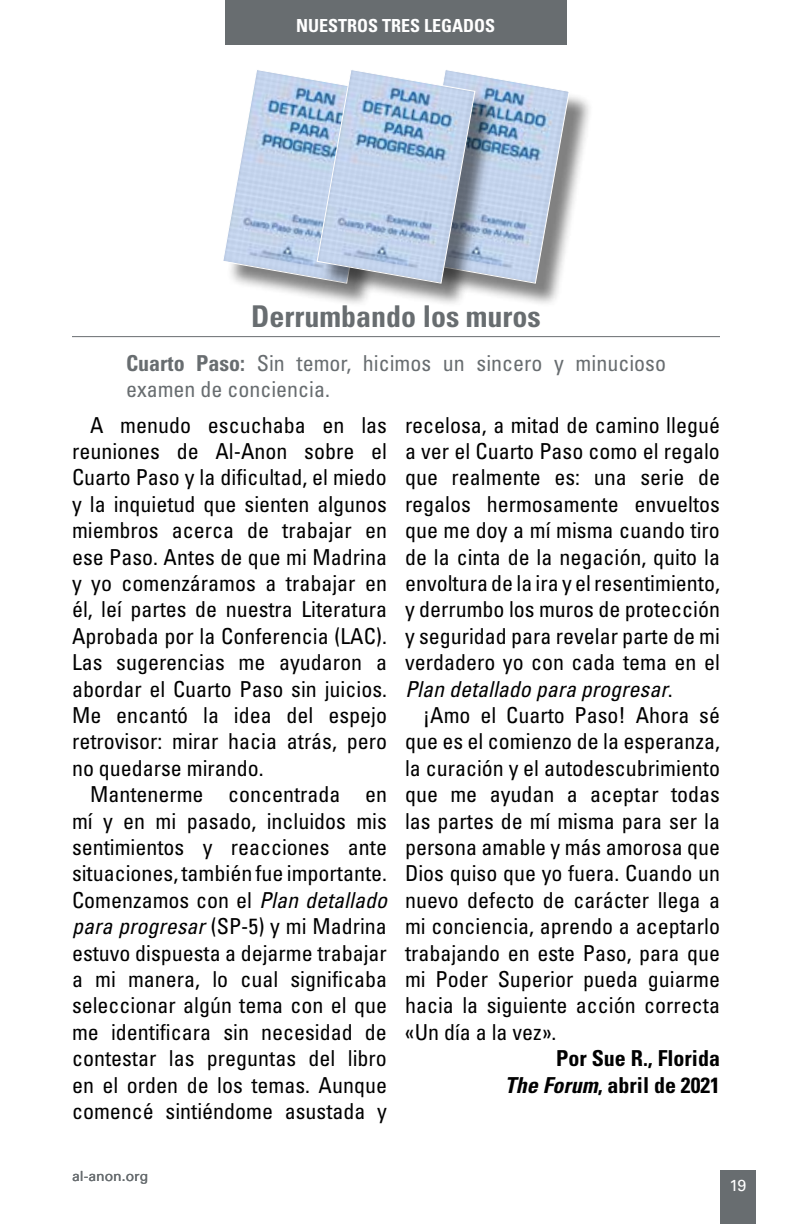
<style>
.page{position:relative;width:792px;height:1224px;background:#fff}
.page>*{position:absolute;margin:0;border:0;box-sizing:border-box;transform-origin:0 0}
.t1{font:700 condensed 30px "Univers";color:#686d70}
.t2{font:condensed 22px/26.4px "Univers";color:#000;text-align:justify}
.t3{font:condensed 22px/26px "Univers";color:#686d70}
.t4{font:700 condensed 22px/26.4px "Univers";color:#000;text-align:right}
.t5{font:700 condensed 18px "Univers";color:#fff}
.t6{font:16px "Univers";color:#fff}
.t7{font:14px "Univers";color:#686d70}
.s1{font-weight:700}
.s2{font-style:italic}
</style>
<div class="page">
<div style="left:720px;top:1170px;width:36px;height:54px;background:#686d70"></div>
<div style="left:225px;top:0;width:342px;height:45px;background:#686d70"></div>
<hr style="left:72px;top:336px;width:648px;height:1px;background:#686d70">
<div style="left:226px;top:73px;width:179px;height:235px;background:#000;opacity:.5"></div>
<div style="left:415px;top:73px;width:179px;height:235px;background:#000;opacity:.5"></div>
<div style="left:320px;top:73px;width:180px;height:235px;background:#000;opacity:.5"></div>
<svg style="left:223px;top:70px;width:347px;height:214px;background:#b6c7dc"></svg>
<p class="t5" style="left:296px;top:15px;width:201px">NUESTROS TRES LEGADOS</p>
<h1 class="t1" style="left:251px;top:298px;width:291px">Derrumbando los muros</h1>
<p class="t3" style="left:126px;top:350px;width:542px"><span class="s1">Cuarto Paso:</span> Sin temor, hicimos un sincero y minucioso examen de conciencia.</p>
<p class="t2" style="left:72px;top:411px;width:317px;text-indent:18px">A menudo escuchaba en las reuniones de Al‑Anon sobre el Cuarto Paso y la dificultad, el miedo y la inquietud que sienten algunos miembros acerca de trabajar en ese Paso. Antes de que mi Madrina y yo comenzáramos a trabajar en él, leí partes de nuestra Literatura Aprobada por la Conferencia (LAC).<br>Las sugerencias me ayudaron a abordar el Cuarto Paso sin juicios.<br>Me encantó la idea del espejo retrovisor: mirar hacia atrás, pero no quedarse mirando.</p>
<p class="t2" style="left:72px;top:781px;width:317px;text-indent:18px">Mantenerme concentrada en mí y en mi pasado, incluidos mis sentimientos y reacciones ante situaciones, también fue importante.<br>Comenzamos con el <span class="s2">Plan detallado para progresar</span> (SP‑5) y mi Madrina estuvo dispuesta a dejarme trabajar a mi manera, lo cual significaba seleccionar algún tema con el que me identificara sin necesidad de contestar las preguntas del libro en el orden de los temas. Aunque comencé sintiéndome asustada y</p>
<p class="t2" style="left:405px;top:411px;width:317px">recelosa, a mitad de camino llegué a ver el Cuarto Paso como el regalo que realmente es: una serie de regalos hermosamente envueltos que me doy a mí misma cuando tiro de la cinta de la negación, quito la envoltura de la ira y el resentimiento, y derrumbo los muros de protección y seguridad para revelar parte de mi verdadero yo con cada tema en el <span class="s2">Plan detallado para progresar</span>.</p>
<p class="t2" style="left:405px;top:702px;width:317px;text-indent:18px">¡Amo el Cuarto Paso! Ahora sé que es el comienzo de la esperanza, la curación y el autodescubrimiento que me ayudan a aceptar todas las partes de mí misma para ser la persona amable y más amorosa que Dios quiso que yo fuera. Cuando un nuevo defecto de carácter llega a mi conciencia, aprendo a aceptarlo trabajando en este Paso, para que mi Poder Superior pueda guiarme hacia la siguiente acción correcta «Un día a la vez».</p>
<p class="t4" style="left:505px;top:1045px;width:217px">Por Sue R., Florida<br><span class="s2">The Forum</span>, abril de 2021</p>
<p class="t7" style="left:72px;top:1167px;width:78px">al‑anon.org</p>
<p class="t6" style="left:730px;top:1176px;width:18px">19</p>
</div>
